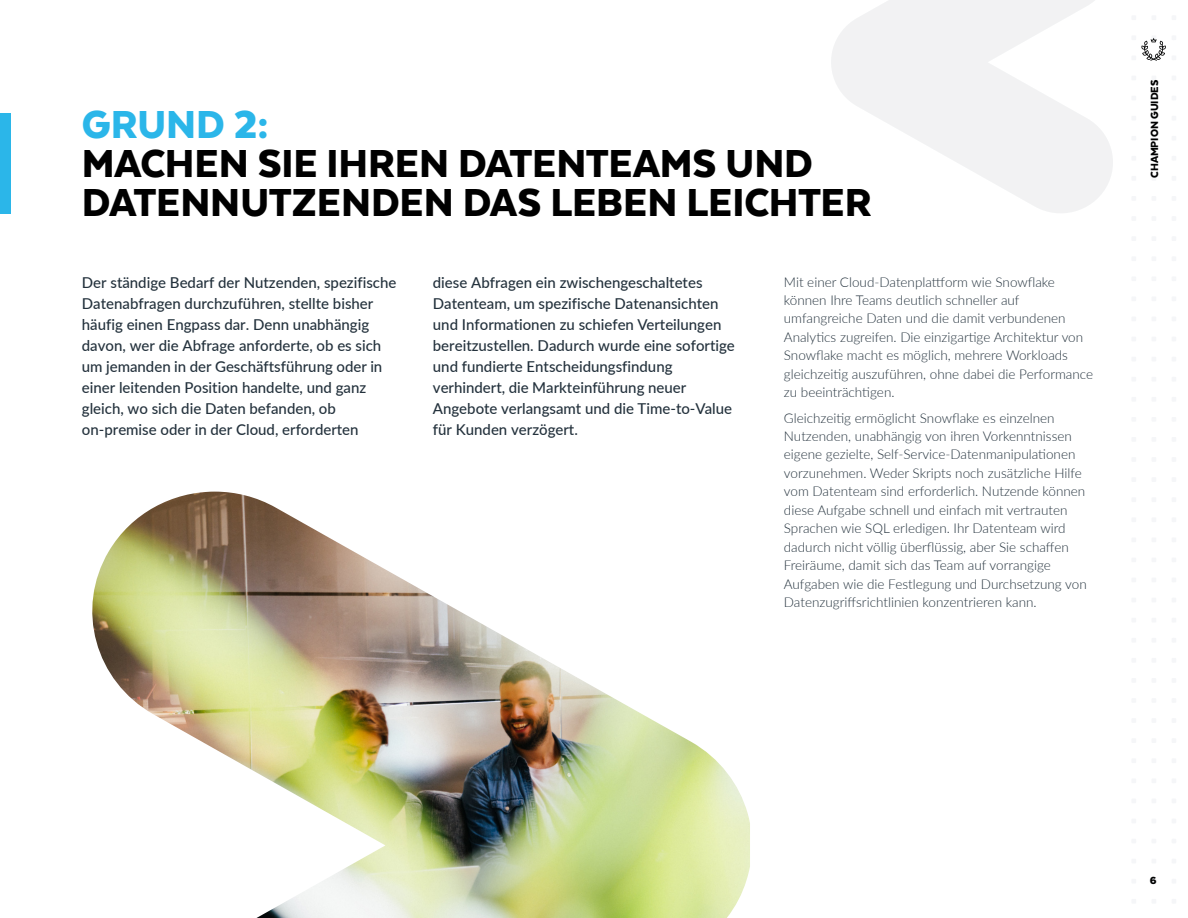
<style>
.page{position:relative;width:1188px;height:918px;background:#fff}
.page>*{position:absolute;margin:0;border:0;box-sizing:border-box;transform-origin:0 0}
.t1{font:900 45px/39px "Texta";color:#000}
.t2{font:900 45px "Texta";color:#2bb6e9}
.t3{font:500 15px/21px "Lato";color:#24323d}
.t4{font:300 13.5px/18.5px "Lato";color:#24323d}
.t5{font:900 12px "Texta";color:#000101}
</style>
<div class="page">
<img style="left:92px;top:492px;width:658px;height:426px">
<svg style="left:831px;top:0;width:282px;height:213px;fill:#f2f2f3"></svg>
<div style="left:0;top:113px;width:11px;height:100px;background:#2bb6e9"></div>
<svg style="left:1141px;top:37px;width:25px;height:24px"></svg>
<h1 class="t2" style="left:82px;top:101px;width:188px">GRUND 2:</h1>
<h1 class="t1" style="left:82px;top:143px;width:791px">MACHEN SIE IHREN DATENTEAMS UND<br>DATENNUTZENDEN DAS LEBEN LEICHTER</h1>
<p class="t3" style="left:82px;top:271px;width:316px">Der ständige Bedarf der Nutzenden, spezifische Datenabfragen durchzuführen, stellte bisher häufig einen Engpass dar. Denn unabhängig davon, wer die Abfrage anforderte, ob es sich um jemanden in der Geschäftsführung oder in einer leitenden Position handelte, und ganz gleich, wo sich die Daten befanden, ob on-premise oder in der Cloud, erforderten</p>
<p class="t3" style="left:433px;top:271px;width:303px">diese Abfragen ein zwischengeschaltetes Datenteam, um spezifische Datenansichten und Informationen zu schiefen Verteilungen bereitzustellen. Dadurch wurde eine sofortige und fundierte Entscheidungsfindung verhindert, die Markteinführung neuer Angebote verlangsamt und die Time-to-Value für Kunden verzögert.</p>
<p class="t4" style="left:784px;top:272px;width:311px">Mit einer Cloud-Datenplattform wie Snowflake können Ihre Teams deutlich schneller auf umfangreiche Daten und die damit verbundenen Analytics zugreifen. Die einzigartige Architektur von Snowflake macht es möglich, mehrere Workloads gleichzeitig auszuführen, ohne dabei die Performance zu beeinträchtigen.</p>
<p class="t4" style="left:784px;top:408px;width:304px">Gleichzeitig ermöglicht Snowflake es einzelnen Nutzenden, unabhängig von ihren Vorkenntnissen eigene gezielte, Self-Service-Datenmanipulationen vorzunehmen. Weder Skripts noch zusätzliche Hilfe vom Datenteam sind erforderlich. Nutzende können diese Aufgabe schnell und einfach mit vertrauten Sprachen wie SQL erledigen. Ihr Datenteam wird dadurch nicht völlig überflüssig, aber Sie schaffen Freiräume, damit sich das Team auf vorrangige Aufgaben wie die Festlegung und Durchsetzung von Datenzugriffsrichtlinien konzentrieren kann.</p>
<p class="t5" style="left:1148px;top:178px;width:100px;rotate:-90deg">CHAMPION GUIDES</p>
<p class="t5" style="left:1150px;top:874px;width:8px">6</p>
</div>
